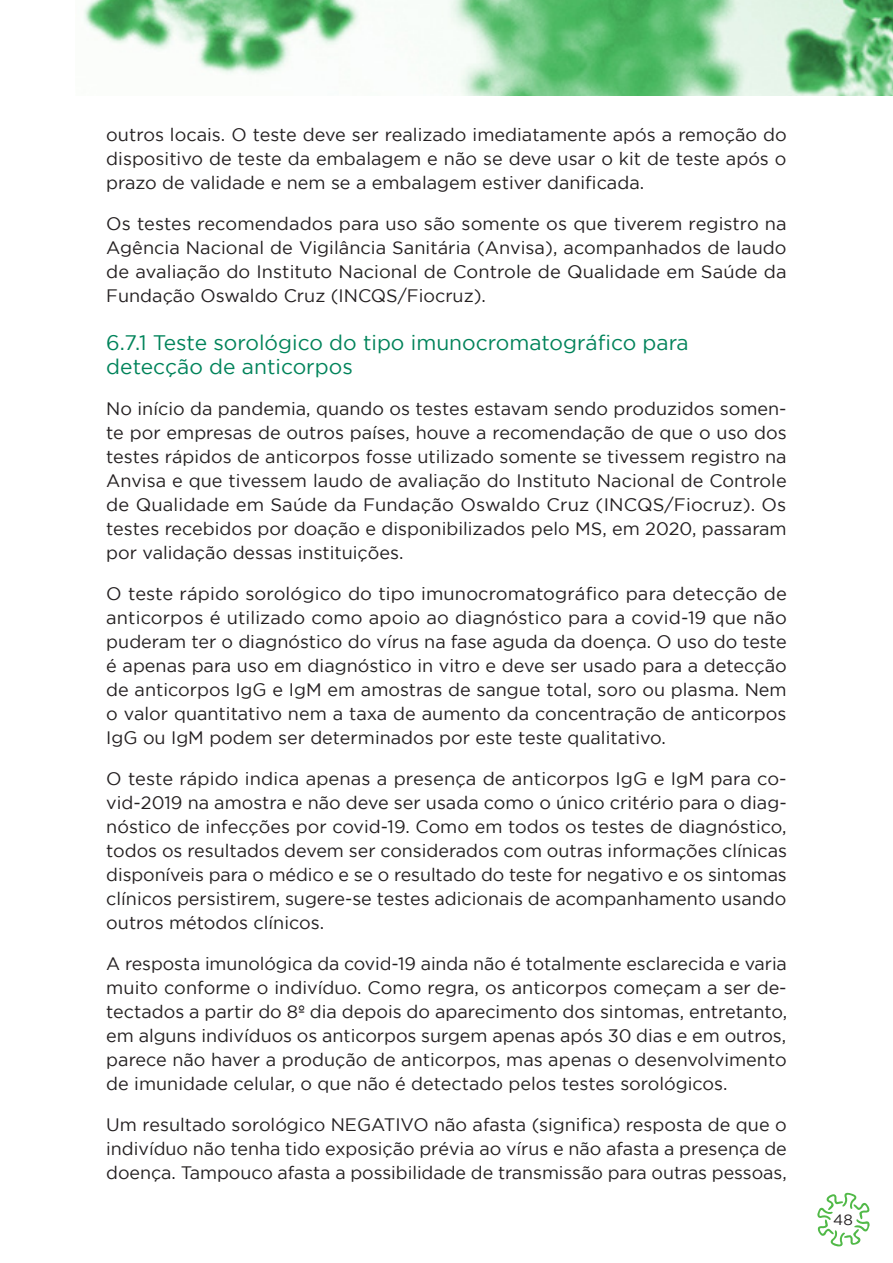
<style>
.page{position:relative;width:893px;height:1263px;background:#fff}
.page>*{position:absolute;margin:0;border:0;box-sizing:border-box;transform-origin:0 0}
.t1{font:21px/24px "Gotham";color:#00835a}
.t2{font:18px/24px "Gotham";color:#231f20;text-align:justify}
.t3{font:15px "Gotham";color:#231f20}
</style>
<div class="page">
<svg style="left:817px;top:1192px;width:53px;height:54px"></svg>
<img style="left:84px;top:0;width:809px;height:96px">
<p class="t2" style="left:106px;top:122px;width:682px">outros locais. O teste deve ser realizado imediatamente após a remoção do dispositivo de teste da embalagem e não se deve usar o kit de teste após o prazo de validade e nem se a embalagem estiver danificada.</p>
<p class="t2" style="left:106px;top:211px;width:682px">Os testes recomendados para uso são somente os que tiverem registro na Agência Nacional de Vigilância Sanitária (Anvisa), acompanhados de laudo de avaliação do Instituto Nacional de Controle de Qualidade em Saúde da Fundação Oswaldo Cruz (INCQS/Fiocruz).</p>
<p class="t1" style="left:106px;top:331px;width:584px">6.7.1 Teste sorológico do tipo imunocromatográfico para detecção de anticorpos</p>
<p class="t2" style="left:106px;top:397px;width:682px">No início da pandemia, quando os testes estavam sendo produzidos somen&shy;te por empresas de outros países, houve a recomendação de que o uso dos testes rápidos de anticorpos fosse utilizado somente se tivessem registro na Anvisa e que tivessem laudo de avaliação do Instituto Nacional de Controle de Qualidade em Saúde da Fundação Oswaldo Cruz (INCQS/Fiocruz). Os testes recebidos por doação e disponibilizados pelo MS, em 2020, passaram por validação dessas instituições.</p>
<p class="t2" style="left:106px;top:582px;width:682px">O teste rápido sorológico do tipo imunocromatográfico para detecção de anticorpos é utilizado como apoio ao diagnóstico para a covid-19 que não puderam ter o diagnóstico do vírus na fase aguda da doença. O uso do teste é apenas para uso em diagnóstico in vitro e deve ser usado para a detecção de anticorpos IgG e IgM em amostras de sangue total, soro ou plasma. Nem o valor quantitativo nem a taxa de aumento da concentração de anticorpos IgG ou IgM podem ser determinados por este teste qualitativo.</p>
<p class="t2" style="left:106px;top:767px;width:682px">O teste rápido indica apenas a presença de anticorpos IgG e IgM para co&shy;vid-2019 na amostra e não deve ser usada como o único critério para o diag&shy;nóstico de infecções por covid-19. Como em todos os testes de diagnóstico, todos os resultados devem ser considerados com outras informações clínicas disponíveis para o médico e se o resultado do teste for negativo e os sintomas clínicos persistirem, sugere-se testes adicionais de acompanhamento usando outros métodos clínicos.</p>
<p class="t2" style="left:106px;top:952px;width:682px">A resposta imunológica da covid-19 ainda não é totalmente esclarecida e varia muito conforme o indivíduo. Como regra, os anticorpos começam a ser de&shy;tectados a partir do 8º dia depois do aparecimento dos sintomas, entretanto, em alguns indivíduos os anticorpos surgem apenas após 30 dias e em outros, parece não haver a produção de anticorpos, mas apenas o desenvolvimento de imunidade celular, o que não é detectado pelos testes sorológicos.</p>
<p class="t2" style="left:106px;top:1113px;width:682px">Um resultado sorológico NEGATIVO não afasta (significa) resposta de que o indivíduo não tenha tido exposição prévia ao vírus e não afasta a presença de doença. Tampouco afasta a possibilidade de transmissão para outras pessoas,</p>
<p class="t3" style="left:833px;top:1211px;width:21px">48</p>
</div>
